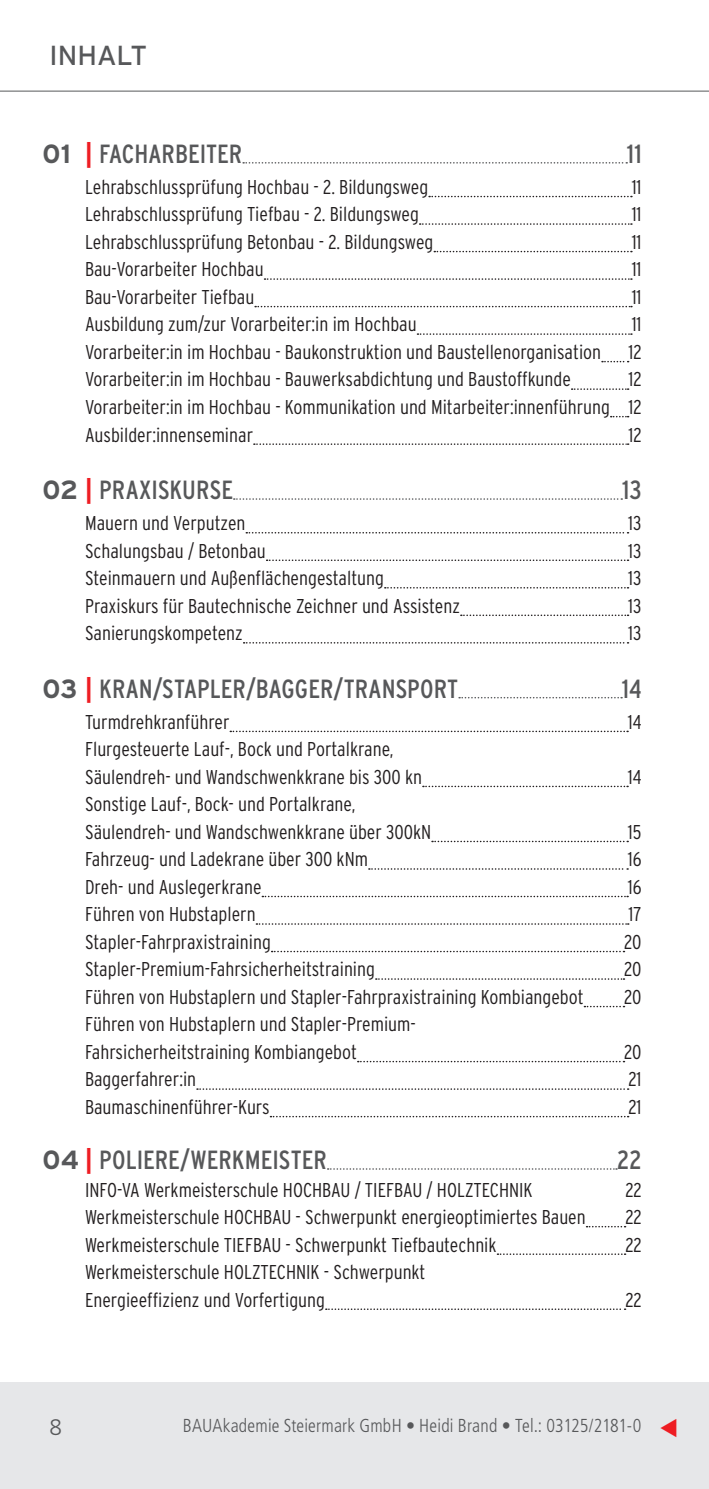
<style>
.page{position:relative;width:709px;height:1489px;background:#fff}
.page>*{position:absolute;margin:0;border:0;box-sizing:border-box;transform-origin:0 0}
.t1{font:27.5px "Interstate";letter-spacing:-.005em;color:#57585a}
.t2{font:26.25px "Interstate Condensed";color:#57585a}
.t3{font:300 22.5px "Frutiger LT Std";color:#57585a}
.t4{font:300 20px/27.5px "Interstate Condensed";color:#231f20}
.t5{font:300 condensed 18.75px "Frutiger LT Std";letter-spacing:.01em;color:#57585a;scale:.96 1}
.s1{font-family:"Interstate";font-weight:700}
.s2{font-family:"Interstate";font-weight:700;color:#ee1d23}
</style>
<div class="page">
<div style="left:0;top:1382px;width:709px;height:106px;background:#e6e7e9"></div>
<hr style="left:0;top:91px;width:709px;height:1px;background:#57585a">
<svg style="left:243px;top:162px;width:384px;height:1px"></svg>
<svg style="left:429px;top:196px;width:203px;height:1px"></svg>
<svg style="left:419px;top:223px;width:213px;height:2px"></svg>
<svg style="left:434px;top:251px;width:198px;height:1px"></svg>
<svg style="left:264px;top:278px;width:368px;height:2px"></svg>
<svg style="left:255px;top:306px;width:377px;height:1px"></svg>
<svg style="left:417px;top:333px;width:215px;height:2px"></svg>
<svg style="left:602px;top:361px;width:26px;height:1px"></svg>
<svg style="left:571px;top:388px;width:57px;height:2px"></svg>
<svg style="left:610px;top:416px;width:18px;height:1px"></svg>
<svg style="left:254px;top:443px;width:374px;height:2px"></svg>
<svg style="left:234px;top:498px;width:388px;height:2px"></svg>
<svg style="left:246px;top:532px;width:382px;height:1px"></svg>
<svg style="left:267px;top:559px;width:361px;height:2px"></svg>
<svg style="left:385px;top:587px;width:243px;height:1px"></svg>
<svg style="left:461px;top:614px;width:167px;height:2px"></svg>
<svg style="left:244px;top:642px;width:384px;height:1px"></svg>
<svg style="left:459px;top:697px;width:163px;height:1px"></svg>
<svg style="left:230px;top:730px;width:398px;height:2px"></svg>
<svg style="left:423px;top:785px;width:205px;height:2px"></svg>
<svg style="left:432px;top:840px;width:196px;height:2px"></svg>
<svg style="left:369px;top:868px;width:259px;height:1px"></svg>
<svg style="left:262px;top:895px;width:366px;height:2px"></svg>
<svg style="left:256px;top:923px;width:372px;height:1px"></svg>
<svg style="left:272px;top:950px;width:352px;height:2px"></svg>
<svg style="left:376px;top:978px;width:248px;height:1px"></svg>
<svg style="left:584px;top:1005px;width:40px;height:2px"></svg>
<svg style="left:358px;top:1060px;width:266px;height:2px"></svg>
<svg style="left:197px;top:1088px;width:431px;height:1px"></svg>
<svg style="left:270px;top:1115px;width:358px;height:2px"></svg>
<svg style="left:328px;top:1168px;width:289px;height:1px"></svg>
<svg style="left:586px;top:1226px;width:39px;height:1px"></svg>
<svg style="left:497px;top:1253px;width:128px;height:1px"></svg>
<svg style="left:326px;top:1308px;width:299px;height:1px"></svg>
<h1 class="t1" style="left:50px;top:39px;width:99px">INHALT</h1>
<h2 class="t2" style="left:43px;top:139px;width:201px"><span class="s1">01</span> <span class="s2">|</span> FACHARBEITER</h2>
<h2 class="t2" style="left:627px;top:139px;width:16px">11</h2>
<p class="t4" style="left:85px;top:173px;width:345px">Lehrabschlussprüfung Hochbau - 2. Bildungsweg</p>
<p class="t4" style="left:631px;top:173px;width:11px">11</p>
<p class="t4" style="left:85px;top:200px;width:335px">Lehrabschlussprüfung Tiefbau - 2. Bildungsweg</p>
<p class="t4" style="left:631px;top:200px;width:11px">11</p>
<p class="t4" style="left:85px;top:228px;width:350px">Lehrabschlussprüfung Betonbau - 2. Bildungsweg</p>
<p class="t4" style="left:631px;top:228px;width:11px">11</p>
<p class="t4" style="left:85px;top:255px;width:180px">Bau-Vorarbeiter Hochbau</p>
<p class="t4" style="left:631px;top:255px;width:11px">11</p>
<p class="t4" style="left:85px;top:283px;width:171px">Bau-Vorarbeiter Tiefbau</p>
<p class="t4" style="left:631px;top:283px;width:11px">11</p>
<p class="t4" style="left:85px;top:310px;width:333px">Ausbildung zum/zur Vorarbeiter:in im Hochbau</p>
<p class="t4" style="left:631px;top:310px;width:11px">11</p>
<p class="t4" style="left:85px;top:338px;width:517px">Vorarbeiter:in im Hochbau - Baukonstruktion und Baustellenorganisation</p>
<p class="t4" style="left:628px;top:338px;width:15px">12</p>
<p class="t4" style="left:85px;top:365px;width:487px">Vorarbeiter:in im Hochbau - Bauwerksabdichtung und Baustoffkunde</p>
<p class="t4" style="left:85px;top:365px;width:558px;text-align:justify;text-indent:543px">12<br>Vorarbeiter:in im Hochbau - Kommunikation und Mitarbeiter:innenführung 12<br>Ausbilder:innenseminar</p>
<p class="t4" style="left:628px;top:420px;width:15px">12</p>
<h2 class="t2" style="left:43px;top:475px;width:192px"><span class="s1">02</span> <span class="s2">|</span> PRAXISKURSE</h2>
<h2 class="t2" style="left:622px;top:475px;width:21px">13</h2>
<p class="t4" style="left:85px;top:509px;width:162px">Mauern und Verputzen</p>
<p class="t4" style="left:628px;top:509px;width:15px">13</p>
<p class="t4" style="left:85px;top:536px;width:182px">Schalungsbau / Betonbau</p>
<p class="t4" style="left:628px;top:536px;width:15px">13</p>
<p class="t4" style="left:85px;top:564px;width:300px">Steinmauern und Außenflächengestaltung</p>
<p class="t4" style="left:628px;top:564px;width:15px">13</p>
<p class="t4" style="left:85px;top:591px;width:376px">Praxiskurs für Bautechnische Zeichner und Assistenz</p>
<p class="t4" style="left:628px;top:591px;width:15px">13</p>
<p class="t4" style="left:85px;top:619px;width:159px">Sanierungskompetenz</p>
<p class="t4" style="left:628px;top:619px;width:15px">13</p>
<h2 class="t2" style="left:43px;top:673px;width:417px"><span class="s1">03</span> <span class="s2">|</span> KRAN/STAPLER/BAGGER/TRANSPORT</h2>
<h2 class="t2" style="left:622px;top:673px;width:21px">14</h2>
<p class="t4" style="left:85px;top:707px;width:146px">Turmdrehkranführer</p>
<p class="t4" style="left:628px;top:707px;width:15px">14</p>
<p class="t4" style="left:85px;top:735px;width:338px">Flurgesteuerte Lauf-, Bock und Portalkrane,<br>Säulendreh- und Wandschwenkkrane bis 300 kn</p>
<p class="t4" style="left:628px;top:762px;width:15px">14</p>
<p class="t4" style="left:85px;top:790px;width:348px">Sonstige Lauf-, Bock- und Portalkrane,<br>Säulendreh- und Wandschwenkkrane über 300kN</p>
<p class="t4" style="left:628px;top:817px;width:15px">15</p>
<p class="t4" style="left:85px;top:845px;width:284px">Fahrzeug- und Ladekrane über 300 kNm</p>
<p class="t4" style="left:628px;top:845px;width:15px">16</p>
<p class="t4" style="left:85px;top:872px;width:178px">Dreh- und Auslegerkrane</p>
<p class="t4" style="left:628px;top:872px;width:15px">16</p>
<p class="t4" style="left:85px;top:900px;width:172px">Führen von Hubstaplern</p>
<p class="t4" style="left:628px;top:900px;width:15px">17</p>
<p class="t4" style="left:85px;top:927px;width:187px">Stapler-Fahrpraxistraining</p>
<p class="t4" style="left:624px;top:927px;width:19px">20</p>
<p class="t4" style="left:85px;top:955px;width:291px">Stapler-Premium-Fahrsicherheitstraining</p>
<p class="t4" style="left:624px;top:955px;width:19px">20</p>
<p class="t4" style="left:85px;top:982px;width:500px">Führen von Hubstaplern und Stapler-Fahrpraxistraining Kombiangebot</p>
<p class="t4" style="left:624px;top:982px;width:19px">20</p>
<p class="t4" style="left:85px;top:1010px;width:332px">Führen von Hubstaplern und Stapler-Premium-<br>Fahrsicherheitstraining Kombiangebot</p>
<p class="t4" style="left:624px;top:1037px;width:19px">20</p>
<p class="t4" style="left:85px;top:1065px;width:113px">Baggerfahrer:in</p>
<p class="t4" style="left:628px;top:1065px;width:15px">21</p>
<p class="t4" style="left:85px;top:1092px;width:186px">Baumaschinenführer-Kurs</p>
<p class="t4" style="left:628px;top:1092px;width:15px">21</p>
<h2 class="t2" style="left:43px;top:1144px;width:286px"><span class="s1">04</span> <span class="s2">|</span> POLIERE/WERKMEISTER</h2>
<h2 class="t2" style="left:616px;top:1144px;width:26px">22</h2>
<p class="t4" style="left:85px;top:1175px;width:449px">INFO-VA Werkmeisterschule HOCHBAU / TIEFBAU / HOLZTECHNIK</p>
<p class="t4" style="left:625px;top:1175px;width:18px">22</p>
<p class="t4" style="left:85px;top:1202px;width:502px">Werkmeisterschule HOCHBAU - Schwerpunkt energieoptimiertes Bauen</p>
<p class="t4" style="left:625px;top:1202px;width:18px">22</p>
<p class="t4" style="left:85px;top:1230px;width:413px">Werkmeisterschule TIEFBAU - Schwerpunkt Tiefbautechnik</p>
<p class="t4" style="left:625px;top:1230px;width:18px">22</p>
<p class="t4" style="left:85px;top:1257px;width:342px">Werkmeisterschule HOLZTECHNIK - Schwerpunkt<br>Energieeffizienz und Vorfertigung</p>
<p class="t4" style="left:625px;top:1285px;width:18px">22</p>
<p class="t3" style="left:50px;top:1414px;width:14px">8</p>
<p class="t5" style="left:183px;top:1414px;width:479px">BAUAkademie Steiermark GmbH • Heidi Brand • Tel.: 03125/2181-0</p>
</div>
